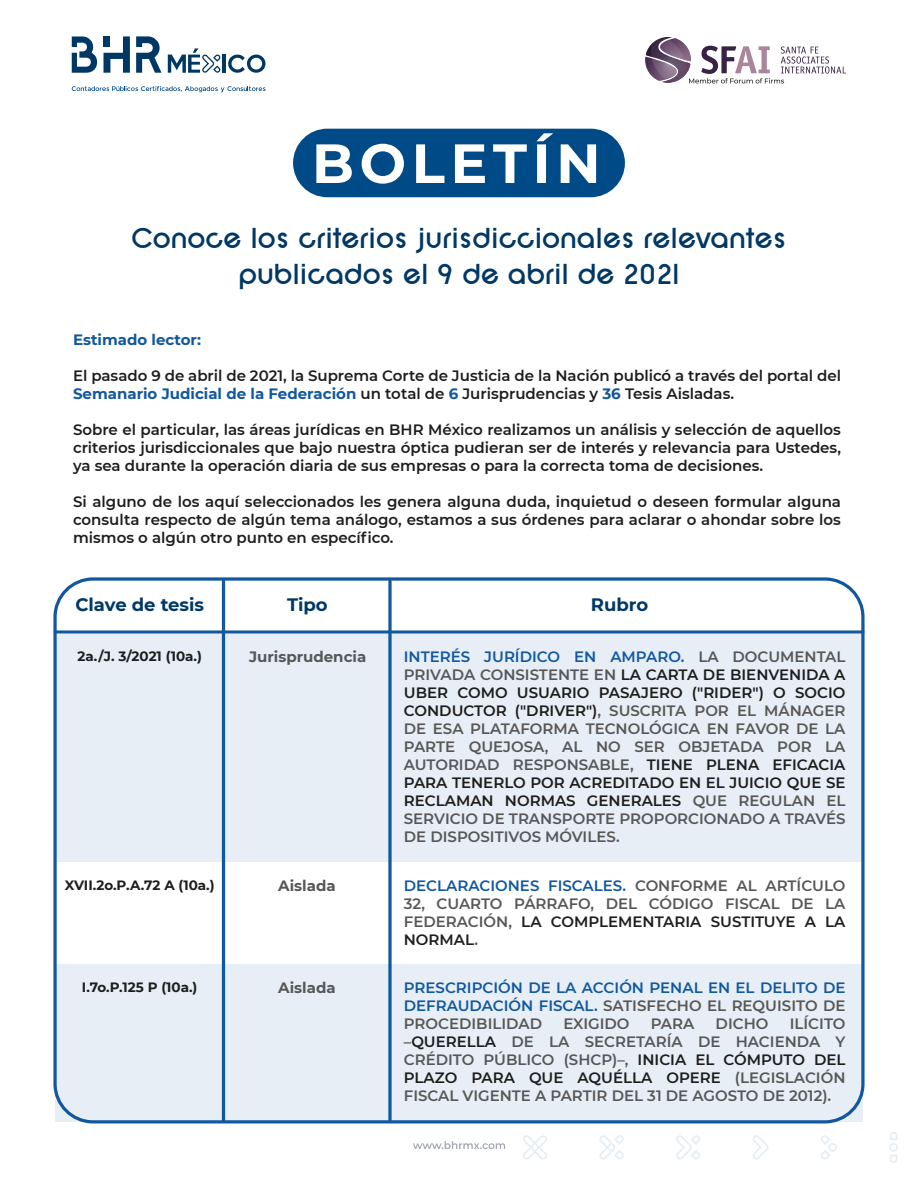
<style>
.page{position:relative;width:918px;height:1188px;background:#fff}
.page>*{position:absolute;margin:0;border:0;box-sizing:border-box;transform-origin:0 0}
.t1{font:700 30px/36px "SF New Republic";color:#003865;text-align:center}
.t2{font:700 18px "Montserrat";color:#003865}
.t3{font:600 15px/18px "Montserrat";color:#575756;text-align:justify}
.t4{font:600 15px/18px "Montserrat";color:#1d1d1b;text-align:justify}
.t5{font:600 15px/18px "Montserrat";color:#11589f;text-align:justify}
.t6{font:700 15px "Montserrat";color:#575756}
.t7{font:700 15px "Montserrat";color:#11589f}
.t8{font:700 13.5px "Montserrat";color:#1d1d1b}
.s1{font-weight:700;color:#11589f}
.s2{color:#11589f}
.s3{color:#1d1d1b}
.s4{color:#575756}
</style>
<div class="page">
<div style="left:55px;top:632px;width:808px;height:230px;background:#e7eef5"></div>
<div style="left:55px;top:965px;width:808px;height:157px;background:#e7eef5"></div>
<div style="left:53px;top:577px;width:812px;height:546px;border:3px solid #11589f;border-radius:38px"></div>
<hr style="left:55px;top:630px;width:808px;height:3px;background:#11589f">
<svg style="left:388px;top:581px;width:4px;height:539px;background:#3a74af"></svg>
<hr style="left:222px;top:581px;width:3px;height:539px;background:#11589f">
<svg style="left:72px;top:86px;width:194px;height:6px"></svg>
<hr style="left:223px;top:55px;width:3px;height:18px;background:#003865">
<svg style="left:228px;top:55px;width:37px;height:18px"></svg>
<svg style="left:168px;top:48px;width:52px;height:25px"></svg>
<svg style="left:72px;top:36px;width:25px;height:37px"></svg>
<svg style="left:136px;top:36px;width:26px;height:37px"></svg>
<svg style="left:104px;top:36px;width:26px;height:37px"></svg>
<svg style="left:645px;top:37px;width:201px;height:46px"></svg>
<svg style="left:413px;top:1141px;width:92px;height:8px"></svg>
<svg style="left:676px;top:1135px;width:24px;height:25px"></svg>
<svg style="left:523px;top:1135px;width:24px;height:25px"></svg>
<svg style="left:753px;top:1135px;width:16px;height:25px"></svg>
<svg style="left:889px;top:1132px;width:9px;height:31px"></svg>
<svg style="left:599px;top:1135px;width:25px;height:25px"></svg>
<svg style="left:821px;top:1135px;width:16px;height:25px"></svg>
<div style="left:293px;top:129px;width:332px;height:68px;background:#004b87;border-radius:34px"></div>
<svg style="left:316px;top:144px;width:36px;height:39px"></svg>
<svg style="left:362px;top:144px;width:42px;height:40px"></svg>
<svg style="left:416px;top:144px;width:28px;height:39px"></svg>
<svg style="left:455px;top:144px;width:30px;height:39px"></svg>
<svg style="left:493px;top:144px;width:34px;height:39px"></svg>
<svg style="left:537px;top:133px;width:16px;height:50px"></svg>
<svg style="left:561px;top:144px;width:35px;height:39px"></svg>
<h1 class="t1" style="left:132px;top:221px;width:656px">Conoce los criterios jurisdiccionales relevantes publicados el 9 de abril de 2021</h1>
<p class="t7" style="left:73px;top:329px;width:130px">Estimado lector:</p>
<p class="t4" style="left:73px;top:366px;width:770px">El pasado 9 de abril de 2021, la Suprema Corte de Justicia de la Nación publicó a través del portal del<br><span class="s1">Semanario Judicial de la Federación</span> un total de <span class="s1">6</span> Jurisprudencias y <span class="s1">36</span> Tesis Aisladas.</p>
<p class="t4" style="left:73px;top:420px;width:769px">Sobre el particular, las áreas jurídicas en BHR México realizamos un análisis y selección de aquellos criterios jurisdiccionales que bajo nuestra óptica pudieran ser de interés y relevancia para Ustedes, ya sea durante la operación diaria de sus empresas o para la correcta toma de decisiones.</p>
<p class="t4" style="left:73px;top:492px;width:770px">Si alguno de los aquí seleccionados les genera alguna duda, inquietud o deseen formular alguna consulta respecto de algún tema análogo, estamos a sus órdenes para aclarar o ahondar sobre los mismos o algún otro punto en específico.</p>
<p class="t2" style="left:75px;top:592px;width:130px">Clave de tesis</p>
<p class="t2" style="left:287px;top:592px;width:42px">Tipo</p>
<p class="t2" style="left:591px;top:592px;width:59px">Rubro</p>
<p class="t8" style="left:78px;top:646px;width:126px">2a./J. 3/2021 (10a.)</p>
<p class="t3" style="left:404px;top:647px;width:443px"><span class="s2">INTERÉS JURÍDICO EN AMPARO.</span> LA DOCUMENTAL PRIVADA CONSISTENTE EN <span class="s3">LA CARTA DE BIENVENIDA A UBER COMO USUARIO PASAJERO ("RIDER") O SOCIO CONDUCTOR ("DRIVER")</span>, SUSCRITA POR EL MÁNAGER DE ESA PLATAFORMA TECNOLÓGICA EN FAVOR DE LA PARTE QUEJOSA, AL NO SER OBJETADA POR LA AUTORIDAD RESPONSABLE, <span class="s3">TIENE PLENA EFICACIA PARA TENERLO POR ACREDITADO EN EL JUICIO QUE SE RECLAMAN NORMAS GENERALES</span> QUE REGULAN EL SERVICIO DE TRANSPORTE PROPORCIONADO A TRAVÉS DE DISPOSITIVOS MÓVILES.</p>
<p class="t6" style="left:249px;top:646px;width:119px">Jurisprudencia</p>
<p class="t8" style="left:65px;top:876px;width:151px">XVII.2o.P.A.72 A (10a.)</p>
<p class="t3" style="left:404px;top:876px;width:443px"><span class="s2">DECLARACIONES FISCALES.</span> CONFORME AL ARTÍCULO 32, CUARTO PÁRRAFO, DEL CÓDIGO FISCAL DE LA FEDERACIÓN, <span class="s3">LA COMPLEMENTARIA SUSTITUYE A LA NORMAL</span>.</p>
<p class="t6" style="left:278px;top:875px;width:59px">Aislada</p>
<p class="t8" style="left:82px;top:978px;width:117px">I.7o.P.125 P (10a.)</p>
<p class="t5" style="left:404px;top:978px;width:443px">PRESCRIPCIÓN DE LA ACCIÓN PENAL EN EL DELITO DE DEFRAUDACIÓN FISCAL. <span class="s4">SATISFECHO EL REQUISITO DE PROCEDIBILIDAD</span></p>
<p class="t6" style="left:278px;top:977px;width:59px">Aislada</p>
<p class="t3" style="left:404px;top:1014px;width:443px;text-indent:386px">ILÍCITO –<span class="s3">QUERELLA</span> DE LA SECRETARÍA DE HACIENDA Y CRÉDITO PÚBLICO (SHCP)–, <span class="s3">INICIA EL CÓMPUTO DEL PLAZO PARA QUE AQUÉLLA OPERE</span> (LEGISLACIÓN FISCAL VIGENTE A PARTIR DEL 31 DE AGOSTO DE 2012).</p>
<p class="t3" style="left:563px;top:1014px;width:68px">EXIGIDO</p>
<p class="t3" style="left:651px;top:1014px;width:45px">PARA</p>
<p class="t3" style="left:716px;top:1014px;width:54px">DICHO</p>
</div>
